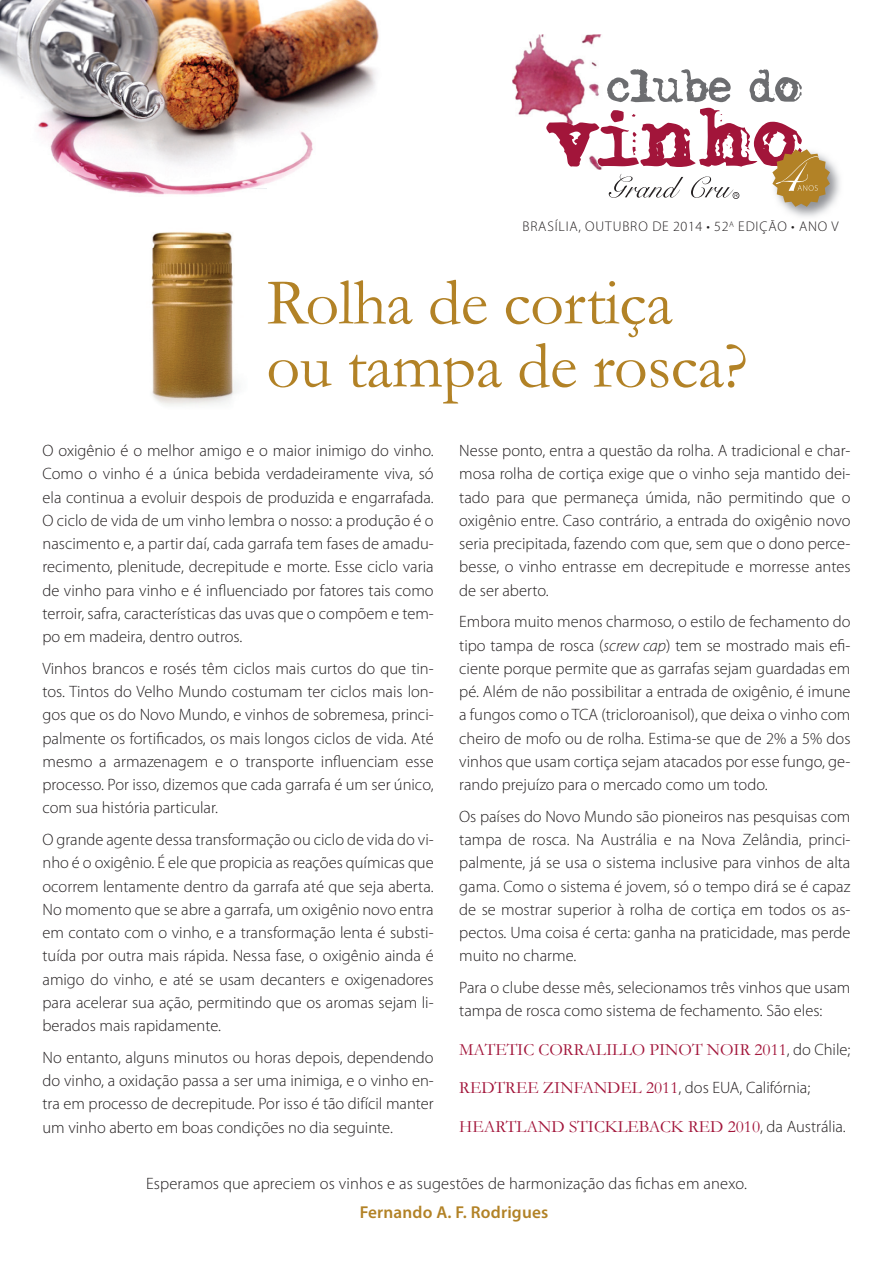
<style>
.page{position:relative;width:893px;height:1263px;background:#fff}
.page>*{position:absolute;margin:0;border:0;box-sizing:border-box;transform-origin:0 0}
.t1{font:66.15px/63.3px "Garamond";letter-spacing:-.01em;color:#b28226}
.t2{font:17.25px "Garamond";color:#a2153a}
.t3{font:600 17.25px "Myriad Pro";letter-spacing:.01em;color:#b28226}
.t4{font:300 16.5px/23.2px "Myriad Pro";color:#231f20;text-align:justify}
.t5{font:300 14.1px "Myriad Pro";letter-spacing:.06em;color:#231f20}
.s1{font-style:italic}
.s2{font-family:"Myriad Pro";font-weight:300;font-size:16.5px;color:#231f20}
</style>
<div class="page">
<img style="left:0;top:0;width:379px;height:191px">
<img style="left:117px;top:189px;width:149px;height:217px">
<img style="left:512px;top:34px;width:90px;height:81px">
<img style="left:784px;top:161px;width:56px;height:56px">
<svg style="left:546px;top:69px;width:284px;height:138px"></svg>
<p class="t5" style="left:522px;top:219px;width:318px">BRASÍLIA, OUTUBRO DE 2014 • 52<sup>A</sup> EDIÇÃO • ANO V</p>
<h1 class="t1" style="left:266px;top:270px;width:483px">Rolha de cortiça ou tampa de rosca?</h1>
<p class="t4" style="left:43px;top:439px;width:393px">O oxigênio é o melhor amigo e o maior inimigo do vinho.<br>Como o vinho é a única bebida verdadeiramente viva, só ela continua a evoluir despois de produzida e engarrafada.<br>O ciclo de vida de um vinho lembra o nosso: a produção é o nascimento e, a partir daí, cada garrafa tem fases de amadu&shy;recimento, plenitude, decrepitude e morte. Esse ciclo varia de vinho para vinho e é influenciado por fatores tais como terroir, safra, características das uvas que o compõem e tem&shy;po em madeira, dentro outros.</p>
<p class="t4" style="left:43px;top:657px;width:393px">Vinhos brancos e rosés têm ciclos mais curtos do que tin&shy;tos. Tintos do Velho Mundo costumam ter ciclos mais lon&shy;gos que os do Novo Mundo, e vinhos de sobremesa, princi&shy;palmente os fortificados, os mais longos ciclos de vida. Até mesmo a armazenagem e o transporte influenciam esse processo. Por isso, dizemos que cada garrafa é um ser único, com sua história particular.</p>
<p class="t4" style="left:43px;top:828px;width:393px">O grande agente dessa transformação ou ciclo de vida do vi&shy;nho é o oxigênio. É ele que propicia as reações químicas que ocorrem lentamente dentro da garrafa até que seja aberta.<br>No momento que se abre a garrafa, um oxigênio novo entra em contato com o vinho, e a transformação lenta é substi&shy;tuída por outra mais rápida. Nessa fase, o oxigênio ainda é amigo do vinho, e até se usam decanters e oxigenadores para acelerar sua ação, permitindo que os aromas sejam li&shy;berados mais rapidamente.</p>
<p class="t4" style="left:43px;top:1046px;width:393px">No entanto, alguns minutos ou horas depois, dependendo do vinho, a oxidação passa a ser uma inimiga, e o vinho en&shy;tra em processo de decrepitude. Por isso é tão difícil manter um vinho aberto em boas condições no dia seguinte.</p>
<p class="t4" style="left:459px;top:439px;width:393px">Nesse ponto, entra a questão da rolha. A tradicional e char&shy;mosa rolha de cortiça exige que o vinho seja mantido dei&shy;tado para que permaneça úmida, não permitindo que o oxigênio entre. Caso contrário, a entrada do oxigênio novo seria precipitada, fazendo com que, sem que o dono perce&shy;besse, o vinho entrasse em decrepitude e morresse antes de ser aberto.</p>
<p class="t4" style="left:459px;top:610px;width:393px">Embora muito menos charmoso, o estilo de fechamento do tipo tampa de rosca (<span class="s1">screw cap</span>) tem se mostrado mais efi&shy;ciente porque permite que as garrafas sejam guardadas em pé. Além de não possibilitar a entrada de oxigênio, é imune a fungos como o TCA (tricloroanisol), que deixa o vinho com cheiro de mofo ou de rolha. Estima-se que de 2% a 5% dos vinhos que usam cortiça sejam atacados por esse fungo, ge&shy;rando prejuízo para o mercado como um todo.</p>
<p class="t4" style="left:459px;top:805px;width:393px">Os países do Novo Mundo são pioneiros nas pesquisas com tampa de rosca. Na Austrália e na Nova Zelândia, princi&shy;palmente, já se usa o sistema inclusive para vinhos de alta gama. Como o sistema é jovem, só o tempo dirá se é capaz de se mostrar superior à rolha de cortiça em todos os as&shy;pectos. Uma coisa é certa: ganha na praticidade, mas perde muito no charme.</p>
<p class="t4" style="left:459px;top:976px;width:393px">Para o clube desse mês, selecionamos três vinhos que usam tampa de rosca como sistema de fechamento. São eles:</p>
<p class="t2" style="left:459px;top:1039px;width:393px">MATETIC CORRALILLO PINOT NOIR 2011<span class="s2">, do Chile;</span></p>
<p class="t2" style="left:459px;top:1078px;width:353px">REDTREE ZINFANDEL 2011<span class="s2">, dos EUA, Califórnia;</span></p>
<p class="t2" style="left:459px;top:1116px;width:388px">HEARTLAND STICKLEBACK RED 2010<span class="s2">, da Austrália.</span></p>
<p class="t4" style="left:146px;top:1172px;width:602px">Esperamos que apreciem os vinhos e as sugestões de harmonização das fichas em anexo.</p>
<p class="t3" style="left:360px;top:1201px;width:190px">Fernando A. F. Rodrigues</p>
</div>
